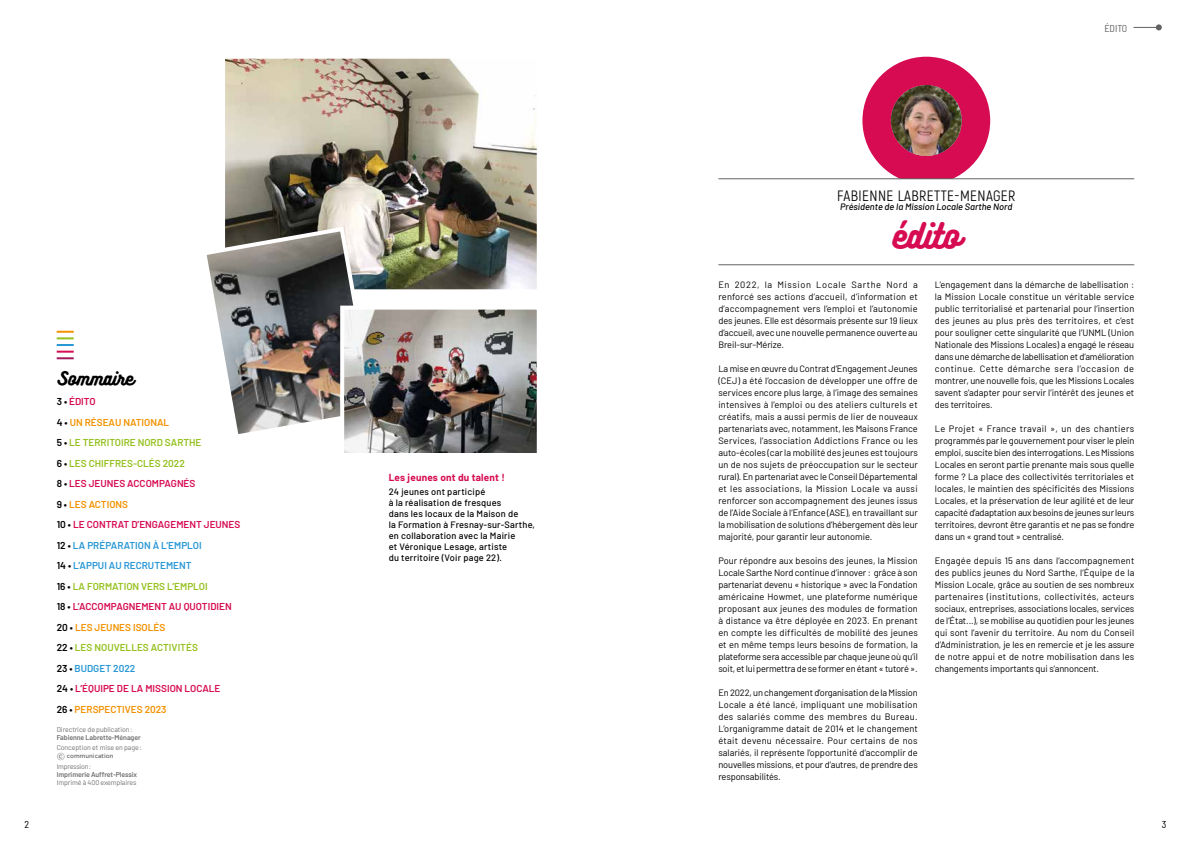
<style>
.page{position:relative;width:1191px;height:842px;background:#fff}
.page>*{position:absolute;margin:0;border:0;box-sizing:border-box;transform-origin:0 0}
.t1{font:32px "Bukhari Script";color:#d60b52}
.t2{font:17px "Bukhari Script";color:#000}
.t3{font:15px "Akrobat";letter-spacing:.03em;color:#000}
.t4{font:600 10px/20.5px "Barlow";color:#d60b52}
.t5{font:700 10px "Barlow";letter-spacing:.02em;color:#d60b52}
.t6{font:semi-condensed 10px "Barlow";color:#646363}
.t7{font:semi-condensed 10px "Barlow";color:#000}
.t8{font:9.2px/12px "Barlow";letter-spacing:-.01em;color:#000;text-align:justify}
.t9{font:500 9.2px/11px "Barlow";letter-spacing:.02em;color:#000}
.t10{font:italic 500 9.2px "Barlow";color:#000}
.t11{font:7px "Barlow";letter-spacing:-.01em;color:#706f6f}
.t12{font:600 7px "Barlow";letter-spacing:-.01em;color:#706f6f}
.t13{font:7px "Barlow";letter-spacing:-.03em;color:#706f6f}
.t14{font:500 6px "Gotham";color:#706f6f}
.s1{color:#000}
.s2{color:#f39200}
.s3{color:#95c11f}
.s4{color:#2897d5}
.s5{font-size:10px}
</style>
<div class="page">
<div style="left:862px;top:57px;width:128px;height:127px;background:#d60b52;border-radius:50%"></div>
<img style="left:891px;top:85px;width:70px;height:71px;border-radius:35px">
<div style="left:767px;top:179px;width:318px;height:75px;background:#fff"></div>
<hr style="left:718px;top:265px;width:416px;height:1px;background:#646363">
<hr style="left:718px;top:179px;width:416px;height:1px;background:#646363">
<svg style="left:57px;top:331px;width:17px;height:28px"></svg>
<svg style="left:1133px;top:24px;width:28px;height:6px"></svg>
<img style="left:226px;top:60px;width:310px;height:228px">
<div style="left:221px;top:55px;width:320px;height:238px;border:4px solid #fff"></div>
<img style="left:206px;top:224px;width:173px;height:210px">
<img style="left:345px;top:311px;width:191px;height:141px">
<div style="left:340px;top:306px;width:201px;height:151px;border:4px solid #fff"></div>
<h2 class="t2" style="left:57px;top:369px;width:78px">Sommaire</h2>
<p class="t4" style="left:57px;top:390px;width:185px"><span class="s1">3 •</span> ÉDITO<br><span class="s1">4 •</span> <span class="s2">UN RÉSEAU NATIONAL<br></span><span class="s1">5 •</span> <span class="s3">LE TERRITOIRE NORD SARTHE<br></span><span class="s1">6 •</span> <span class="s3">LES CHIFFRES-CLÉS 2022<br></span><span class="s1">8 •</span> LES JEUNES ACCOMPAGNÉS<br><span class="s1">9 •</span> <span class="s2">LES ACTIONS<br></span><span class="s1">10 •</span> LE CONTRAT D’ENGAGEMENT JEUNES<br><span class="s1">12 •</span> <span class="s4">LA PRÉPARATION À L’EMPLOI<br></span><span class="s1">14 •</span> <span class="s4">L’APPUI AU RECRUTEMENT<br></span><span class="s1">16 •</span> <span class="s3">LA FORMATION VERS L’EMPLOI<br></span><span class="s1">18 •</span> L’ACCOMPAGNEMENT AU QUOTIDIEN<br><span class="s1">20 •</span> <span class="s2">LES JEUNES ISOLÉS<br></span><span class="s1">22 •</span> <span class="s3">LES NOUVELLES ACTIVITÉS<br></span><span class="s1">23 •</span> <span class="s4">BUDGET 2022<br></span><span class="s1">24 •</span> L’ÉQUIPE DE LA MISSION LOCALE<br><span class="s1">26 •</span> <span class="s2">PERSPECTIVES 2023</span></p>
<p class="t11" style="left:57px;top:724px;width:77px">Directrice de publication:</p>
<p class="t12" style="left:57px;top:732px;width:86px">Fabienne Labrette-Ménager</p>
<p class="t11" style="left:57px;top:743px;width:87px">Conception et mise en page:</p>
<p class="t14" style="left:57px;top:753px;width:58px"><span class="s5">©</span> communication</p>
<p class="t13" style="left:57px;top:762px;width:36px">Impression:</p>
<p class="t12" style="left:57px;top:770px;width:82px">Imprimerie Auffret-Plessix</p>
<p class="t11" style="left:57px;top:778px;width:81px">Imprimé à 400 exemplaires</p>
<p class="t5" style="left:389px;top:470px;width:118px">Les jeunes ont du talent !</p>
<p class="t9" style="left:389px;top:485px;width:148px">24 jeunes ont participé<br>à la réalisation de fresques<br>dans les locaux de la Maison de<br>la Formation à Fresnay-sur-Sarthe, en collaboration avec la Mairie<br>et Véronique Lesage, artiste<br>du territoire (Voir page 22).</p>
<h3 class="t3" style="left:837px;top:186px;width:180px">FABIENNE LABRETTE-MENAGER</h3>
<p class="t10" style="left:840px;top:200px;width:174px">Présidente de la Mission Locale Sarthe Nord</p>
<h1 class="t1" style="left:892px;top:219px;width:70px">édito</h1>
<p class="t6" style="left:1104px;top:23px;width:24px">ÉDITO</p>
<p class="t8" style="left:718px;top:278px;width:201px">En 2022, la Mission Locale Sarthe Nord a renforcé ses actions d’accueil, d’information et d’accompagnement vers l’emploi et l’autonomie des jeunes. Elle est désormais présente sur 19 lieux d’accueil, avec une nouvelle permanence ouverte au Breil-sur-Mérize.</p>
<p class="t8" style="left:718px;top:362px;width:201px">La mise en œuvre du Contrat d’Engagement Jeunes (CEJ) a été l’occasion de développer une offre de services encore plus large, à l’image des semaines intensives à l’emploi ou des ateliers culturels et créatifs, mais a aussi permis de lier de nouveaux partenariats avec, notamment, les Maisons France Services, l’association Addictions France ou les auto-écoles (car la mobilité des jeunes est toujours un de nos sujets de préoccupation sur le secteur rural). En partenariat avec le Conseil Départemental et les associations, la Mission Locale va aussi renforcer son accompagnement des jeunes issus de l’Aide Sociale à l’Enfance (ASE), en travaillant sur la mobilisation de solutions d’hébergement dès leur majorité, pour garantir leur autonomie.</p>
<p class="t8" style="left:718px;top:554px;width:201px">Pour répondre aux besoins des jeunes, la Mission Locale Sarthe Nord continue d’innover : grâce à son partenariat devenu « historique » avec la Fondation américaine Howmet, une plateforme numérique proposant aux jeunes des modules de formation à distance va être déployée en 2023. En prenant en compte les difficultés de mobilité des jeunes et en même temps leurs besoins de formation, la plateforme sera accessible par chaque jeune où qu’il soit, et lui permettra de se former en étant « tutoré ».</p>
<p class="t8" style="left:718px;top:686px;width:201px">En 2022, un changement d’organisation de la Mission Locale a été lancé, impliquant une mobilisation des salariés comme des membres du Bureau.<br>L’organigramme datait de 2014 et le changement était devenu nécessaire. Pour certains de nos salariés, il représente l’opportunité d’accomplir de nouvelles missions, et pour d’autres, de prendre des responsabilités.</p>
<p class="t8" style="left:934px;top:278px;width:201px">L’engagement dans la démarche de labellisation : la Mission Locale constitue un véritable service public territorialisé et partenarial pour l’insertion des jeunes au plus près des territoires, et c’est pour souligner cette singularité que l’UNML (Union Nationale des Missions Locales) a engagé le réseau dans une démarche de labellisation et d’amélioration continue. Cette démarche sera l’occasion de montrer, une nouvelle fois, que les Missions Locales savent s’adapter pour servir l’intérêt des jeunes et des territoires.</p>
<p class="t8" style="left:934px;top:422px;width:201px">Le Projet « France travail », un des chantiers programmés par le gouvernement pour viser le plein emploi, suscite bien des interrogations. Les Missions Locales en seront partie prenante mais sous quelle forme ? La place des collectivités territoriales et locales, le maintien des spécificités des Missions Locales, et la préservation de leur agilité et de leur capacité d’adaptation aux besoins de jeunes sur leurs territoires, devront être garantis et ne pas se fondre dans un « grand tout » centralisé.</p>
<p class="t8" style="left:934px;top:554px;width:201px">Engagée depuis 15 ans dans l’accompagnement des publics jeunes du Nord Sarthe, l’Équipe de la Mission Locale, grâce au soutien de ses nombreux partenaires (institutions, collectivités, acteurs sociaux, entreprises, associations locales, services de l’État...), se mobilise au quotidien pour les jeunes qui sont l’avenir du territoire. Au nom du Conseil d’Administration, je les en remercie et je les assure de notre appui et de notre mobilisation dans les changements importants qui s’annoncent.</p>
<p class="t7" style="left:25px;top:818px;width:6px">2</p>
<p class="t7" style="left:1161px;top:818px;width:6px">3</p>
</div>
